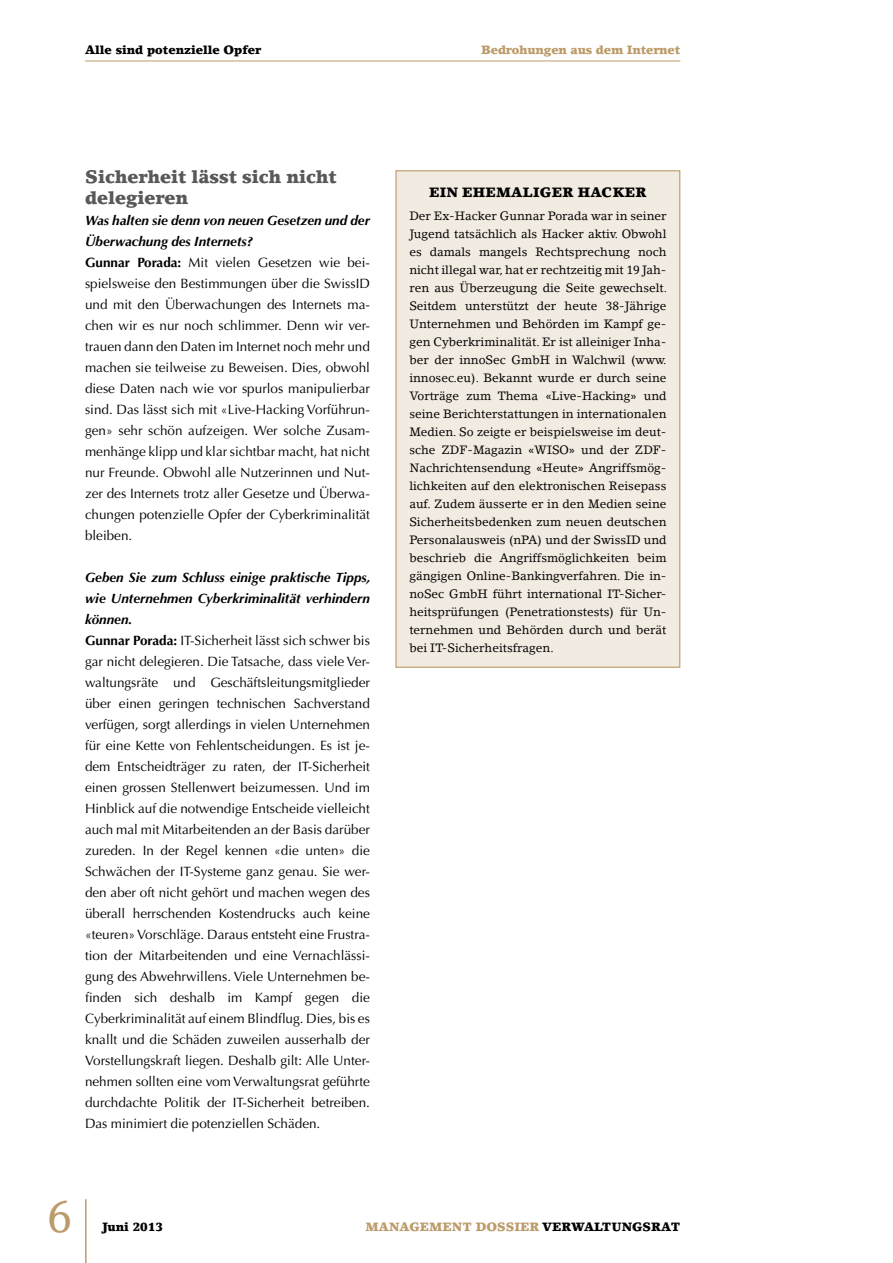
<style>
.page{position:relative;width:893px;height:1263px;background:#fff}
.page>*{position:absolute;margin:0;border:0;box-sizing:border-box;transform-origin:0 0}
.t1{font:45px "Lino Letter LT";color:#bc9b6a}
.t2{font:900 18px/21px "Lino Letter LT";color:#58585a}
.t3{font:13.5px/21px "Optima LT";color:#000}
.t4{font:900 13.5px "Lino Letter LT";letter-spacing:.01em;color:#000}
.t5{font:12px/18px "Lino Letter LT";color:#000;text-align:justify}
.t6{font:900 12px "Lino Letter LT";color:#bc9b6a}
.t7{font:900 12px "Lino Letter LT";color:#000}
.s1{font-weight:700;font-style:italic}
.s2{font-weight:700}
.s3{color:#000}
</style>
<div class="page">
<hr style="left:85px;top:1199px;width:2px;height:64px;background:#bc9b6a">
<hr style="left:85px;top:61px;width:595px;height:1px;background:#bc9b6a">
<div style="left:396px;top:171px;width:284px;height:496px;background:#f2ebe1"></div>
<div style="left:395px;top:170px;width:285px;height:498px;border:1px solid #bc9b6a"></div>
<p class="t7" style="left:85px;top:43px;width:178px">Alle sind potenzielle Opfer</p>
<p class="t6" style="left:481px;top:43px;width:201px">Bedrohungen aus dem Internet</p>
<h2 class="t2" style="left:85px;top:166px;width:253px">Sicherheit lässt sich nicht delegieren</h2>
<p class="t3" style="left:85px;top:210px;width:286px"><span class="s1">Was halten sie denn von neuen Gesetzen und der Überwachung des Internets?<br></span><span class="s2">Gunnar Porada:</span> Mit vielen Gesetzen wie bei&shy;spielsweise den Bestimmungen über die SwissID und mit den Überwachungen des Internets ma&shy;chen wir es nur noch schlimmer. Denn wir ver&shy;trauen dann den Daten im Internet noch mehr und machen sie teilweise zu Beweisen. Dies, obwohl diese Daten nach wie vor spurlos manipulierbar sind. Das lässt sich mit «Live-Hacking Vorführun&shy;gen» sehr schön aufzeigen. Wer solche Zusam&shy;menhänge klipp und klar sichtbar macht, hat nicht nur Freunde. Obwohl alle Nutzerinnen und Nut&shy;zer des Internets trotz aller Gesetze und Überwa&shy;chungen potenzielle Opfer der Cyberkriminalität bleiben.</p>
<p class="t3" style="left:85px;top:567px;width:287px"><span class="s1">Geben Sie zum Schluss einige praktische Tipps, wie Unternehmen Cyberkriminalität verhindern können.<br></span><span class="s2">Gunnar Porada:</span> IT-Sicherheit lässt sich schwer bis gar nicht delegieren. Die Tatsache, dass viele Ver&shy;waltungsräte und Geschäftsleitungsmitglieder über einen geringen technischen Sachverstand verfügen, sorgt allerdings in vielen Unternehmen für eine Kette von Fehlentscheidungen. Es ist je&shy;dem Entscheidträger zu raten, der IT-Sicherheit einen grossen Stellenwert beizumessen. Und im Hinblick auf die notwendige Entscheide vielleicht auch mal mit Mitarbeitenden an der Basis darüber zureden. In der Regel kennen «die unten» die Schwächen der IT-Systeme ganz genau. Sie wer&shy;den aber oft nicht gehört und machen wegen des überall herrschenden Kostendrucks auch keine «teuren» Vorschläge. Daraus entsteht eine Frustra&shy;tion der Mitarbeitenden und eine Vernachlässi&shy;gung des Abwehrwillens. Viele Unternehmen be&shy;finden sich deshalb im Kampf gegen die Cyberkriminalität auf einem Blindflug. Dies, bis es knallt und die Schäden zuweilen ausserhalb der Vorstellungskraft liegen. Deshalb gilt: Alle Unter&shy;nehmen sollten eine vom Verwaltungsrat geführte durchdachte Politik der IT-Sicherheit betreiben.<br>Das minimiert die potenziellen Schäden.</p>
<p class="t4" style="left:429px;top:184px;width:219px">Ein ehemaliger Hac ker</p>
<p class="t5" style="left:409px;top:207px;width:259px">Der Ex-Hacker Gunnar Porada war in seiner Jugend tatsächlich als Hacker aktiv. Obwohl es damals mangels Rechtsprechung noch nicht illegal war, hat er rechtzeitig mit 19 Jah&shy;ren aus Überzeugung die Seite gewechselt.<br>Seitdem unterstützt der heute 38-Jährige Unternehmen und Behörden im Kampf ge&shy;gen Cyberkriminalität. Er ist alleiniger Inha&shy;ber der innoSec GmbH in Walchwil (www. innosec.eu). Bekannt wurde er durch seine Vorträge zum Thema «Live-Hacking» und seine Berichterstattungen in internationalen Medien. So zeigte er beispielsweise im deut&shy;sche ZDF-Magazin «WISO» und der ZDF-Nachrichtensendung «Heute» Angriffsmög&shy;lichkeiten auf den elektronischen Reisepass auf. Zudem äusserte er in den Medien seine Sicherheitsbedenken zum neuen deutschen Personalausweis (nPA) und der SwissID und beschrieb die Angriffsmöglichkeiten beim gängigen Online-Bankingverfahren. Die in&shy;noSec GmbH führt international IT-Sicher&shy;heitsprüfungen (Penetrationstests) für Un&shy;ternehmen und Behörden durch und berät bei IT-Sicherheitsfragen.</p>
<h1 class="t1" style="left:47px;top:1189px;width:27px">6</h1>
<p class="t7" style="left:102px;top:1219px;width:62px">Juni 2013</p>
<p class="t6" style="left:366px;top:1219px;width:316px">management Dossier <span class="s3">Verwaltungsrat</span></p>
</div>
